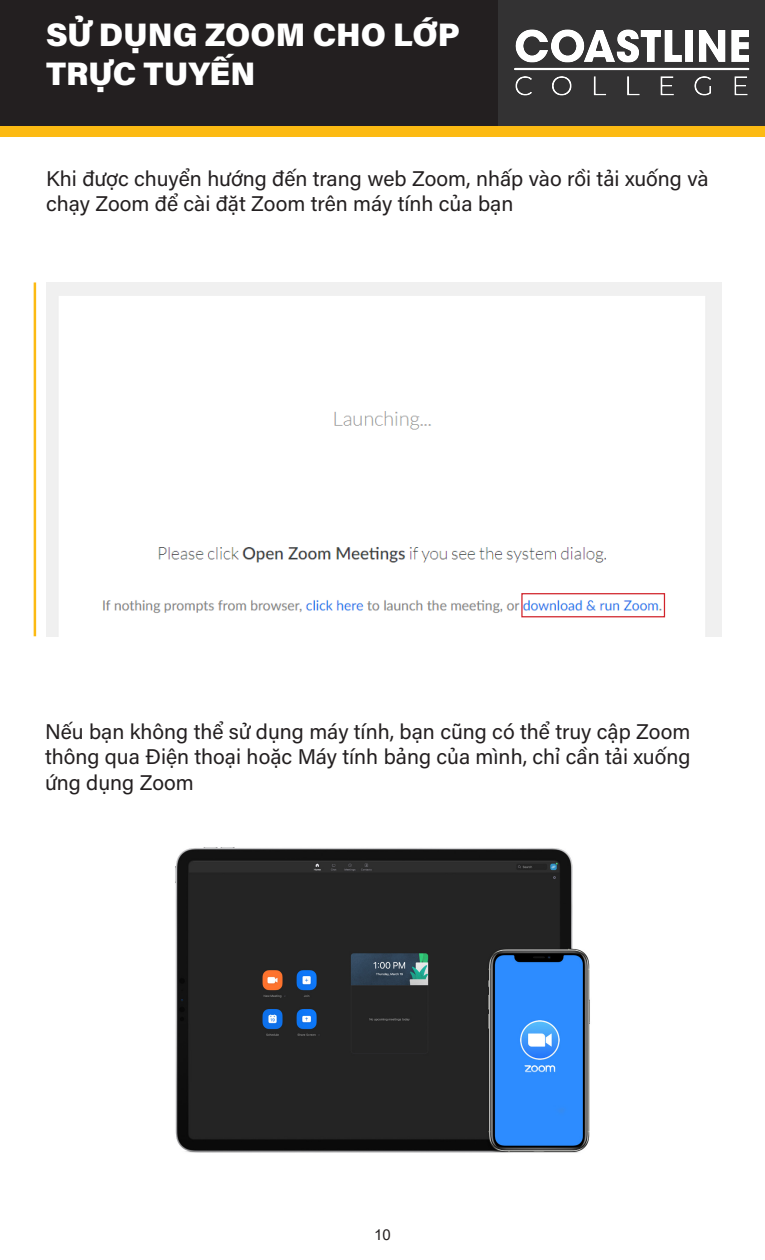
<style>
.page{position:relative;width:765px;height:1260px;background:#fff}
.page>*{position:absolute;margin:0;border:0;box-sizing:border-box;transform-origin:0 0}
.t1{font:900 32.5px/39px "Acumin Pro";color:#fff}
.t2{font:21.25px/25.5px "Acumin Pro";color:#231f20}
.t3{font:15px "Arial";color:#231f20}
</style>
<div class="page">
<div style="left:1px;top:0;width:764px;height:128px;background:#231f20"></div>
<div style="left:499px;top:0;width:266px;height:128px;background:#333233"></div>
<div style="left:1px;top:127px;width:764px;height:10px;background:#fcba13"></div>
<img style="left:498px;top:20px;width:252px;height:85px">
<hr style="left:34px;top:282px;width:2px;height:354px;background:#fcba13">
<img style="left:46px;top:282px;width:675px;height:354px">
<div style="left:521px;top:593px;width:144px;height:24px;border:1px solid #d1232a"></div>
<img style="left:175px;top:847px;width:415px;height:306px">
<h1 class="t1" style="left:46px;top:14px;width:416px">SỬ DỤNG ZOOM CHO LỚP<br>TRỰC TUYẾN</h1>
<p class="t2" style="left:46px;top:165px;width:664px">Khi được chuyển hướng đến trang web Zoom, nhấp vào rồi tải xuống và chạy Zoom để cài đặt Zoom trên máy tính của bạn</p>
<p class="t2" style="left:45px;top:718px;width:647px;text-align:justify">Nếu bạn không thể sử dụng máy tính, bạn cũng có thể truy cập Zoom thông qua Điện thoại hoặc Máy tính bảng của mình, chỉ cần tải xuống ứng dụng Zoom</p>
<p class="t3" style="left:374px;top:1224px;width:18px">10</p>
</div>
